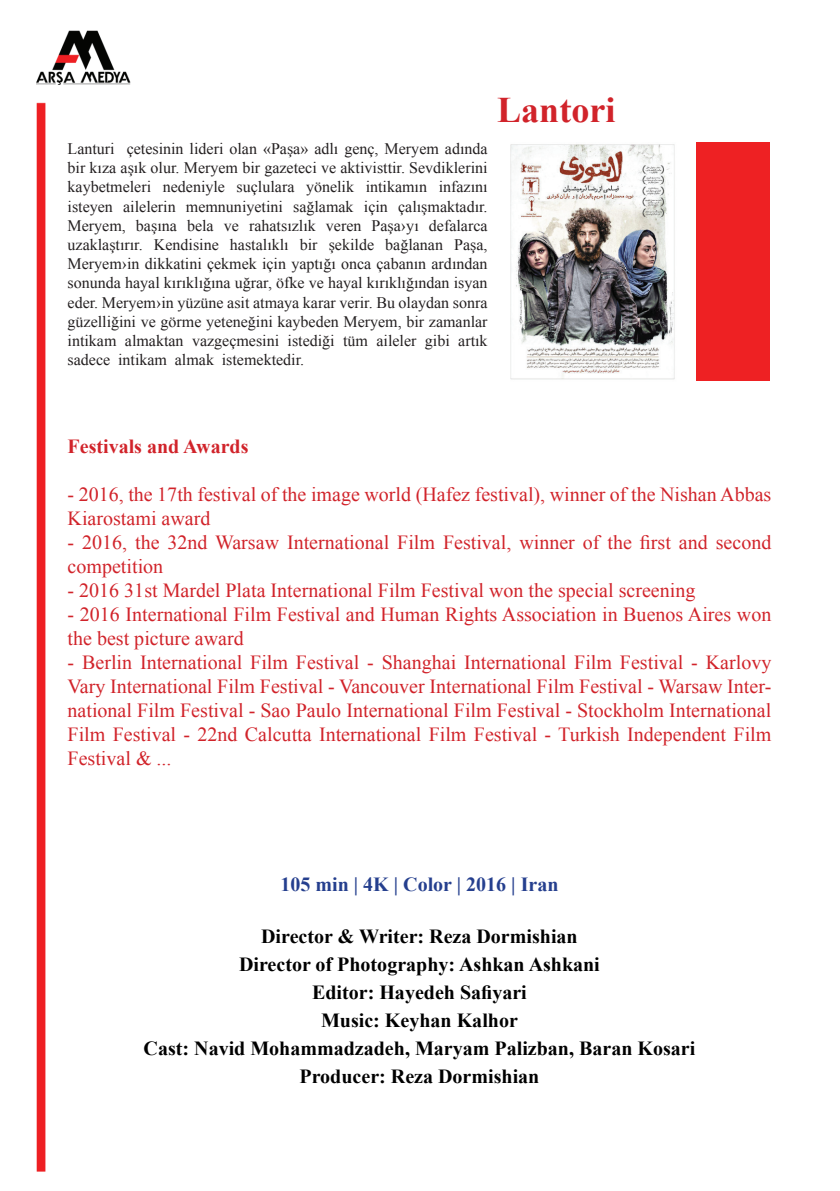
<style>
.page{position:relative;width:840px;height:1191px;background:#fff}
.page>*{position:absolute;margin:0;border:0;box-sizing:border-box;transform-origin:0 0}
.t1{font:700 36px "Times New Roman";color:#d1232a}
.t2{font:20px/24px "Times New Roman";color:#d1232a}
.t3{font:700 20px/28px "Times New Roman";color:#000;text-align:center}
.t4{font:700 20px "Times New Roman";color:#253f8e}
.t5{font:700 20px "Times New Roman";color:#d1232a}
.t6{font:16px/19.2px "Times New Roman";color:#231f20;text-align:justify}
</style>
<div class="page">
<img style="left:36px;top:30px;width:734px;height:1142px">
<img style="left:497px;top:143px;width:190px;height:238px">
<div style="left:695px;top:143px;width:74px;height:238px;background:#ee2123"></div>
<p class="t6" style="left:68px;top:138px;width:421px">Lanturi çetesinin lideri olan «Paşa» adlı genç, Meryem adında bir kıza aşık olur. Meryem bir gazeteci ve aktivisttir. Sevdiklerini kaybetmeleri nedeniyle suçlulara yönelik intikamın infazını isteyen ailelerin memnuniyetini sağlamak için çalışmaktadır.<br>Meryem, başına bela ve rahatsızlık veren Paşa›yı defalarca uzaklaştırır. Kendisine hastalıklı bir şekilde bağlanan Paşa, Meryem›in dikkatini çekmek için yaptığı onca çabanın ardından sonunda hayal kırıklığına uğrar, öfke ve hayal kırıklığından isyan eder. Meryem›in yüzüne asit atmaya karar verir. Bu olaydan sonra güzelliğini ve görme yeteneğini kaybeden Meryem, bir zamanlar intikam almaktan vazgeçmesini istediği tüm aileler gibi artık sadece intikam almak istemektedir.</p>
<h1 class="t1" style="left:497px;top:84px;width:120px">Lantori</h1>
<p class="t5" style="left:68px;top:431px;width:182px">Festivals and Awards</p>
<p class="t2" style="left:68px;top:481px;width:704px">- 2016, the 17th festival of the image world (Hafez festival), winner of the Nishan Abbas<br>Kiarostami award</p>
<p class="t2" style="left:68px;top:529px;width:704px">- 2016, the 32nd Warsaw International Film Festival, winner of the first and second competition</p>
<p class="t2" style="left:68px;top:577px;width:629px">- 2016 31st Mardel Plata International Film Festival won the special screening</p>
<p class="t2" style="left:68px;top:601px;width:704px">- 2016 International Film Festival and Human Rights Association in Buenos Aires won the best picture award</p>
<p class="t2" style="left:68px;top:649px;width:705px;text-align:justify">- Berlin International Film Festival - Shanghai International Film Festival - Karlovy Vary International Film Festival - Vancouver International Film Festival - Warsaw Inter&shy;national Film Festival - Sao Paulo International Film Festival - Stockholm International Film Festival - 22nd Calcutta International Film Festival - Turkish Independent Film Festival &amp; ...</p>
<p class="t4" style="left:280px;top:869px;width:279px">105 min | 4K | Color | 2016 | Iran</p>
<p class="t3" style="left:143px;top:921px;width:553px">Director &amp; Writer: Reza Dormishian<br>Director of Photography: Ashkan Ashkani<br>Editor: Hayedeh Safiyari<br>Music: Keyhan Kalhor<br>Cast: Navid Mohammadzadeh, Maryam Palizban, Baran Kosari Producer: Reza Dormishian</p>
</div>
